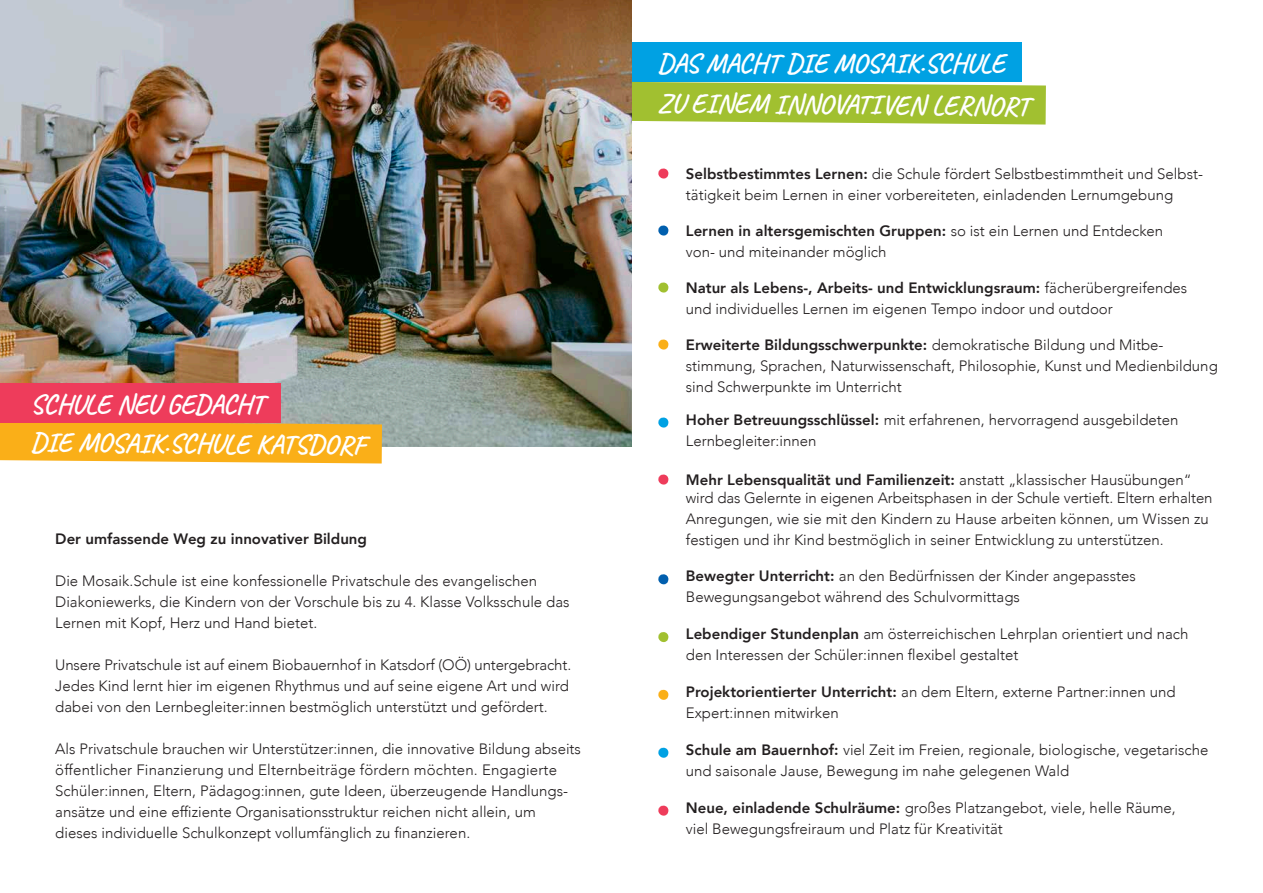
<style>
.page{position:relative;width:1263px;height:893px;background:#fff}
.page>*{position:absolute;margin:0;border:0;box-sizing:border-box;transform-origin:0 0}
.t1{font:700 27px "Caveat";color:#fff}
.t2{font:300 15px/21px "Avenir";color:#231f20}
.t3{font:800 15px "Avenir";color:#231f20}
.s1{font-weight:800}
</style>
<div class="page">
<div style="left:625px;top:43px;width:396px;height:39px;background:#00a1e3"></div>
<svg style="left:631px;top:82px;width:415px;height:43px;background:#a9c543"></svg>
<img style="left:0;top:0;width:631px;height:446px">
<svg style="left:0;top:421px;width:382px;height:42px;background:#f7af22"></svg>
<div style="left:0;top:383px;width:280px;height:39px;background:#ee3c5b"></div>
<svg style="left:658px;top:168px;width:10px;height:11px"></svg>
<svg style="left:658px;top:225px;width:10px;height:11px"></svg>
<svg style="left:658px;top:282px;width:10px;height:11px"></svg>
<svg style="left:658px;top:339px;width:10px;height:11px"></svg>
<svg style="left:658px;top:417px;width:10px;height:11px"></svg>
<svg style="left:658px;top:474px;width:10px;height:11px"></svg>
<svg style="left:658px;top:574px;width:10px;height:10px"></svg>
<svg style="left:658px;top:632px;width:10px;height:10px"></svg>
<svg style="left:658px;top:690px;width:10px;height:10px"></svg>
<svg style="left:658px;top:748px;width:10px;height:10px"></svg>
<svg style="left:658px;top:805px;width:10px;height:11px"></svg>
<h1 class="t1" style="left:30px;top:387px;width:235px">SCHULE NEU GEDACHT</h1>
<h1 class="t1" style="left:31px;top:424px;width:336px;rotate:1deg">DIE MOSAIK.SCHULE KATSDORF</h1>
<p class="t3" style="left:55px;top:527px;width:313px">Der umfassende Weg zu innovativer Bildung</p>
<p class="t2" style="left:55px;top:570px;width:516px">Die Mosaik.Schule ist eine konfessionelle Privatschule des evangelischen<br>Diakoniewerks, die Kindern von der Vorschule bis zu 4. Klasse Volksschule das<br>Lernen mit Kopf, Herz und Hand bietet.</p>
<p class="t2" style="left:55px;top:654px;width:517px">Unsere Privatschule ist auf einem Biobauernhof in Katsdorf (OÖ) untergebracht.<br>Jedes Kind lernt hier im eigenen Rhythmus und auf seine eigene Art und wird dabei von den Lernbegleiter:innen bestmöglich unterstützt und gefördert.</p>
<p class="t2" style="left:55px;top:738px;width:527px">Als Privatschule brauchen wir Unterstützer:innen, die innovative Bildung abseits öffentlicher Finanzierung und Elternbeiträge fördern möchten. Engagierte Schüler:innen, Eltern, Pädagog:innen, gute Ideen, überzeugende Handlungs&shy;ansätze und eine effiziente Organisationsstruktur reichen nicht allein, um dieses individuelle Schulkonzept vollumfänglich zu finanzieren.</p>
<h1 class="t1" style="left:657px;top:46px;width:349px">DAS MACHT DIE MOSAIK.SCHULE</h1>
<h1 class="t1" style="left:658px;top:84px;width:373px;rotate:1deg">ZU EINEM INNOVATIVEN LERNORT</h1>
<p class="t2" style="left:686px;top:163px;width:519px"><span class="s1">Selbstbestimmtes Lernen:</span> die Schule fördert Selbstbestimmtheit und Selbst&shy;tätigkeit beim Lernen in einer vorbereiteten, einladenden Lernumgebung</p>
<p class="t2" style="left:686px;top:220px;width:479px"><span class="s1">Lernen in altersgemischten Gruppen:</span> so ist ein Lernen und Entdecken von- und miteinander möglich</p>
<p class="t2" style="left:686px;top:277px;width:503px"><span class="s1">Natur als Lebens-, Arbeits- und Entwicklungsraum:</span> fächerübergreifendes und individuelles Lernen im eigenen Tempo indoor und outdoor</p>
<p class="t2" style="left:686px;top:334px;width:533px"><span class="s1">Erweiterte Bildungsschwerpunkte:</span> demokratische Bildung und Mitbe&shy;stimmung, Sprachen, Naturwissenschaft, Philosophie, Kunst und Medienbildung sind Schwerpunkte im Unterricht</p>
<p class="t2" style="left:686px;top:409px;width:494px"><span class="s1">Hoher Betreuungsschlüssel:</span> mit erfahrenen, hervorragend ausgebildeten<br>Lernbegleiter:innen</p>
<p class="t2" style="left:686px;top:470px;width:528px;line-height:18px"><span class="s1">Mehr Lebensqualität und Familienzeit:</span> anstatt „klassischer Hausübungen“ wird das Gelernte in eigenen Arbeitsphasen in der Schule vertieft. Eltern erhalten</p>
<p class="t2" style="left:686px;top:508px;width:524px">Anregungen, wie sie mit den Kindern zu Hause arbeiten können, um Wissen zu festigen und ihr Kind bestmöglich in seiner Entwicklung zu unterstützen.</p>
<p class="t2" style="left:686px;top:566px;width:451px"><span class="s1">Bewegter Unterricht:</span> an den Bedürfnissen der Kinder angepasstes<br>Bewegungsangebot während des Schulvormittags</p>
<p class="t2" style="left:686px;top:623px;width:504px"><span class="s1">Lebendiger Stundenplan</span> am österreichischen Lehrplan orientiert und nach den Interessen der Schüler:innen flexibel gestaltet</p>
<p class="t2" style="left:686px;top:681px;width:491px"><span class="s1">Projektorientierter Unterricht:</span> an dem Eltern, externe Partner:innen und<br>Expert:innen mitwirken</p>
<p class="t2" style="left:686px;top:739px;width:524px"><span class="s1">Schule am Bauernhof:</span> viel Zeit im Freien, regionale, biologische, vegetarische und saisonale Jause, Bewegung im nahe gelegenen Wald</p>
<p class="t2" style="left:686px;top:797px;width:491px"><span class="s1">Neue, einladende Schulräume:</span> großes Platzangebot, viele, helle Räume, viel Bewegungsfreiraum und Platz für Kreativität</p>
</div>
